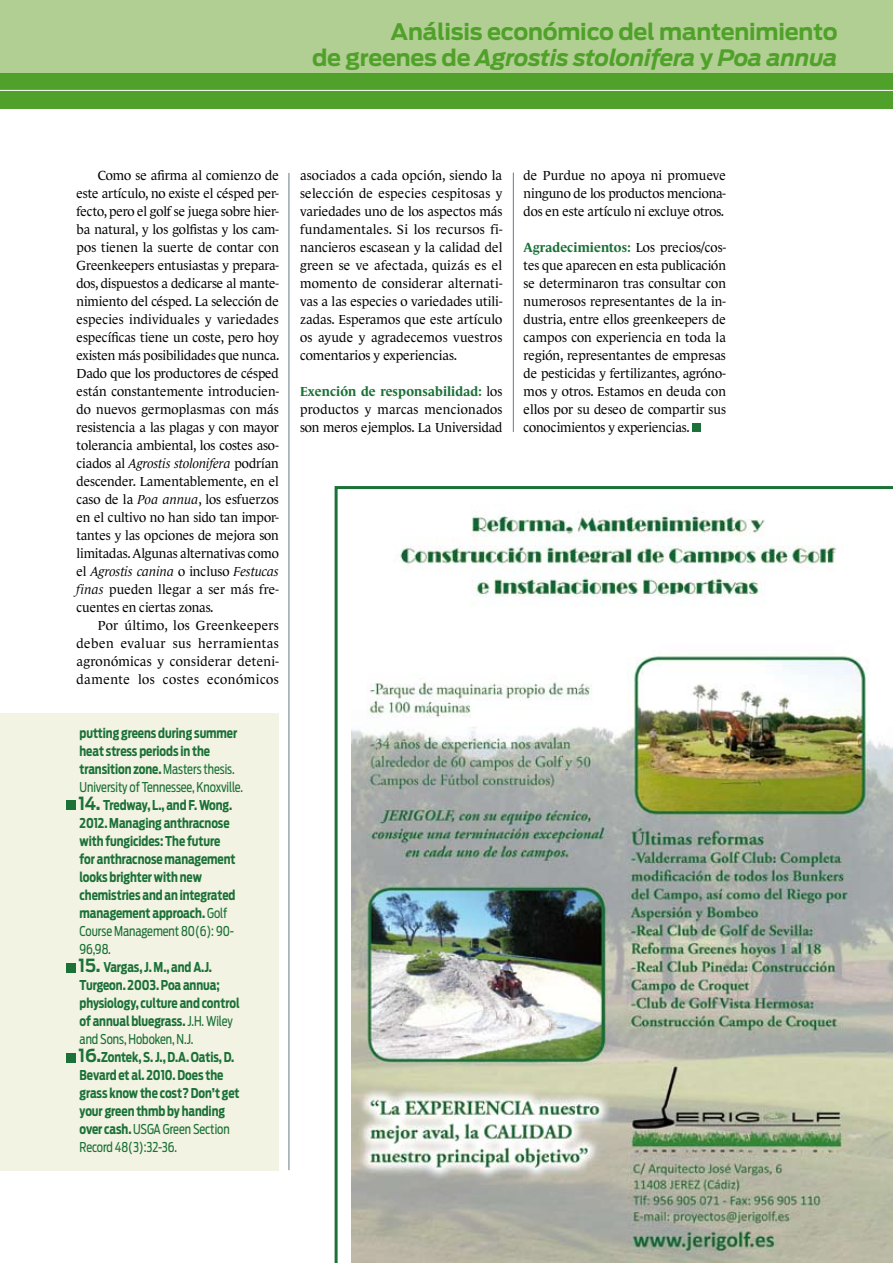
<style>
.page{position:relative;width:893px;height:1263px;background:#fff}
.page>*{position:absolute;margin:0;border:0;box-sizing:border-box;transform-origin:0 0}
.t1{font:700 22.5px/25.5px "Antenna";letter-spacing:-.01em;color:#50a129;text-align:right}
.t2{font:700 13.5px/18px "Antenna Cond";letter-spacing:-.005em;color:#1b7137;scale:.9 1}
.t3{font:13.35px/18px "Le Monde Journal";color:#000;text-align:justify}
.s1{font-style:italic}
.s2{font-weight:400}
.s3{font-family:"Antenna";font-size:18px}
.s4{font-weight:700;color:#1b7137}
</style>
<div class="page">
<div style="left:0;top:0;width:893px;height:108px;background:#50a129"></div>
<div style="left:0;top:0;width:893px;height:72px;background:#b1ce93"></div>
<hr style="left:0;top:90px;width:893px;height:1px;background:#fff">
<div style="left:0;top:713px;width:279px;height:457px;background:#f3f3e3"></div>
<hr style="left:289px;top:173px;width:1px;height:997px;background:#697c86">
<svg style="left:335px;top:486px;width:558px;height:777px"></svg>
<hr style="left:513px;top:173px;width:1px;height:259px;background:#697c86">
<div style="left:692px;top:424px;width:8px;height:8px;background:#1b7137"></div>
<div style="left:67px;top:801px;width:9px;height:9px;background:#1b7137"></div>
<div style="left:67px;top:963px;width:9px;height:9px;background:#1b7137"></div>
<div style="left:67px;top:1053px;width:9px;height:9px;background:#1b7137"></div>
<img style="left:351px;top:504px;width:542px;height:759px">
<h1 class="t1" style="left:312px;top:19px;width:527px">Análisis económico del mantenimiento<br>de greenes de <span class="s1">Agrostis stolonifera</span> y <span class="s1">Poa annua</span></h1>
<p class="t3" style="left:77px;top:166px;width:204px;text-indent:21px">Como se afirma al comienzo de este artículo, no existe el césped per&shy;fecto, pero el golf se juega sobre hier&shy;ba natural, y los golfistas y los cam&shy;pos tienen la suerte de contar con Greenkeepers entusiastas y prepara&shy;dos, dispuestos a dedicarse al mante&shy;nimiento del césped. La selección de especies individuales y variedades específicas tiene un coste, pero hoy existen más posibilidades que nunca.<br>Dado que los productores de césped están constantemente introducien&shy;do nuevos germoplasmas con más resistencia a las plagas y con mayor tolerancia ambiental, los costes aso&shy;ciados al <span class="s1">Agrostis stolonifera</span> podrían descender. Lamentablemente, en el caso de la <span class="s1">Poa annua</span>, los esfuerzos en el cultivo no han sido tan impor&shy;tantes y las opciones de mejora son limitadas. Algunas alternativas como el <span class="s1">Agrostis canina</span> o incluso <span class="s1">Festucas finas</span> pueden llegar a ser más fre&shy;cuentes en ciertas zonas.</p>
<p class="t3" style="left:77px;top:616px;width:204px;text-indent:21px">Por último, los Greenkeepers deben evaluar sus herramientas agronómicas y considerar deteni&shy;damente los costes económicos</p>
<p class="t2" style="left:80px;top:724px;width:183px">putting greens during summer heat stress periods in the transition zone. <span class="s2">Masters thesis.<br>University of Tennessee, Knoxville.</span></p>
<p class="t2" style="left:78px;top:796px;width:176px"><span class="s3">14.</span> Tredway, L., and F. Wong.<br>2012. Managing anthracnose with fungicides: The future for anthracnose management looks brighter with new chemistries and an integrated management approach. <span class="s2">Golf<br>Course Management 80(6): 90-<br>96,98.</span></p>
<p class="t2" style="left:78px;top:958px;width:181px"><span class="s3">15.</span> Vargas, J. M., and A.J.<br>Turgeon. 2003. Poa annua; physiology, culture and control of annual bluegrass. <span class="s2">J.H. Wiley and Sons, Hoboken, N.J.<br></span><span class="s3">16.</span>Zontek, S. J., D.A. Oatis, D.<br>Bevard et al. 2010. Does the grass know the cost? Don’t get your green thmb by handing over cash. <span class="s2">USGA Green Section<br>Record 48(3):32-36.</span></p>
<p class="t3" style="left:300px;top:166px;width:204px">asociados a cada opción, siendo la selección de especies cespitosas y variedades uno de los aspectos más fundamentales. Si los recursos fi&shy;nancieros escasean y la calidad del green se ve afectada, quizás es el momento de considerar alternati&shy;vas a las especies o variedades utili&shy;zadas. Esperamos que este artículo os ayude y agradecemos vuestros comentarios y experiencias.</p>
<p class="t3" style="left:300px;top:382px;width:204px"><span class="s4">Exención de responsabilidad:</span> los productos y marcas mencionados son meros ejemplos. La Universidad</p>
<p class="t3" style="left:524px;top:166px;width:204px">de Purdue no apoya ni promueve ninguno de los productos menciona&shy;dos en este artículo ni excluye otros.</p>
<p class="t3" style="left:524px;top:238px;width:204px"><span class="s4">Agradecimientos:</span> Los precios/cos&shy;tes que aparecen en esta publicación se determinaron tras consultar con numerosos representantes de la in&shy;dustria, entre ellos greenkeepers de campos con experiencia en toda la región, representantes de empresas de pesticidas y fertilizantes, agróno&shy;mos y otros. Estamos en deuda con ellos por su deseo de compartir sus conocimientos y experiencias.</p>
</div>
